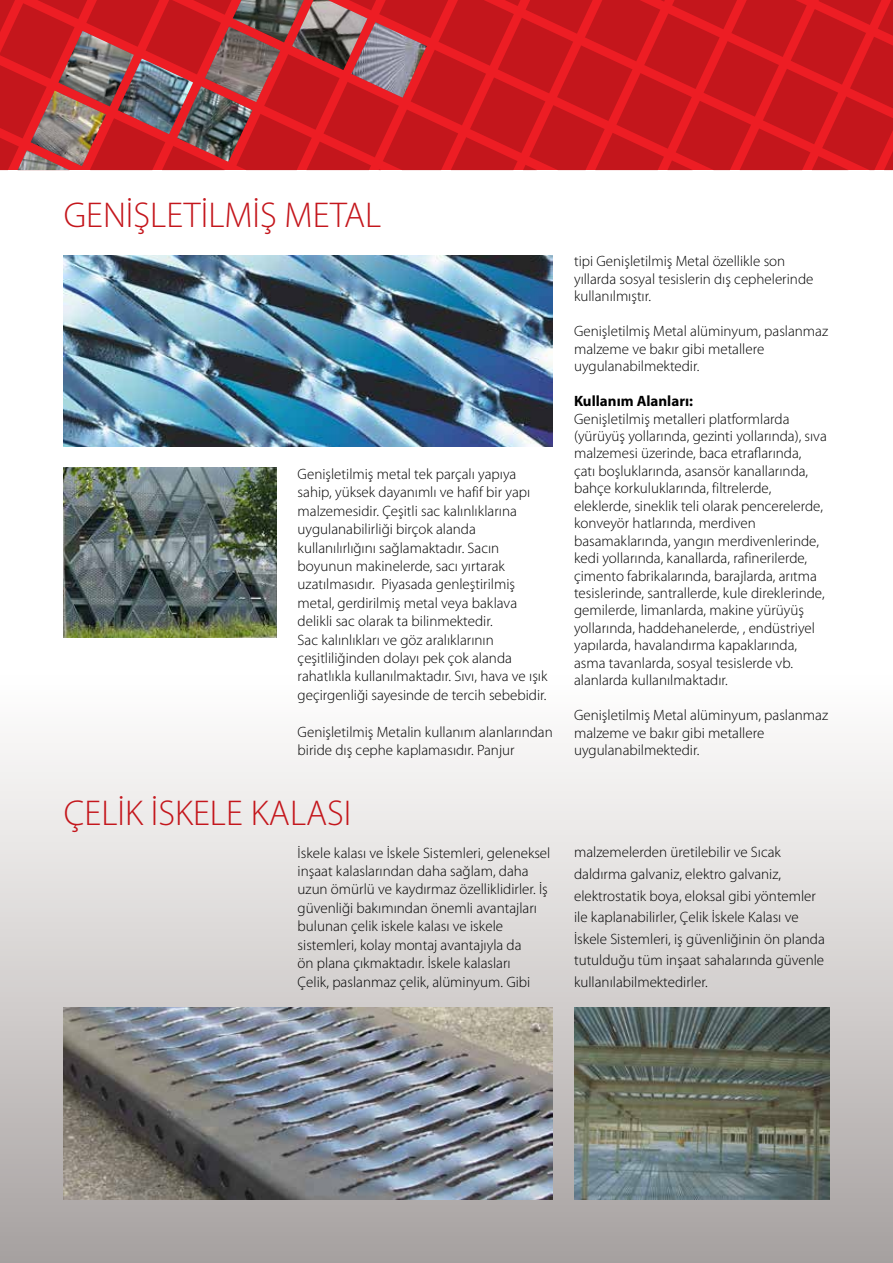
<style>
.page{position:relative;width:893px;height:1263px;background:#fff}
.page>*{position:absolute;margin:0;border:0;box-sizing:border-box;transform-origin:0 0}
.t1{font:300 36px "Myriad Pro";color:#c4161c}
.t2{font:300 15px/17.4px "Myriad Pro";color:#000}
.t3{font:700 15px "Myriad Pro";color:#000}
</style>
<div class="page">
<div style="left:0;top:668px;width:893px;height:595px;background:linear-gradient(to bottom,#fff,#a8a2a1)"></div>
<svg style="left:0;top:0;width:892px;height:170px"></svg>
<img style="left:574px;top:1008px;width:255px;height:191px">
<img style="left:64px;top:1008px;width:489px;height:191px">
<hr style="left:892px;top:0;width:1px;height:1263px;background:#b1acab">
<img style="left:64px;top:255px;width:489px;height:191px">
<img style="left:64px;top:468px;width:212px;height:170px">
<h1 class="t1" style="left:64px;top:193px;width:319px">GENİŞLETİLMİŞ METAL</h1>
<p class="t2" style="left:298px;top:465px;width:251px;line-height:18.5px">Genişletilmiş metal tek parçalı yapıya sahip, yüksek dayanımlı ve hafif bir yapı malzemesidir. Çeşitli sac kalınlıklarına uygulanabilirliği birçok alanda kullanılırlığını sağlamaktadır. Sacın boyunun makinelerde, sacı yırtarak uzatılmasıdır. Piyasada genleştirilmiş metal, gerdirilmiş metal veya baklava delikli sac olarak ta bilinmektedir.<br>Sac kalınlıkları ve göz aralıklarının çeşitliliğinden dolayı pek çok alanda rahatlıkla kullanılmaktadır. Sıvı, hava ve ışık geçirgenliği sayesinde de tercih sebebidir.</p>
<p class="t2" style="left:298px;top:722px;width:257px;line-height:18.5px">Genişletilmiş Metalin kullanım alanlarından biride dış cephe kaplamasıdır. Panjur</p>
<h1 class="t1" style="left:64px;top:791px;width:289px">ÇELİK İSKELE KALASI</h1>
<p class="t2" style="left:574px;top:253px;width:241px">tipi Genişletilmiş Metal özellikle son yıllarda sosyal tesislerin dış cephelerinde kullanılmıştır.</p>
<p class="t2" style="left:574px;top:322px;width:256px">Genişletilmiş Metal alüminyum, paslanmaz malzeme ve bakır gibi metallere uygulanabilmektedir.</p>
<p class="t3" style="left:574px;top:391px;width:121px">Kullanım Alanları:</p>
<p class="t2" style="left:574px;top:410px;width:254px">Genişletilmiş metalleri platformlarda (yürüyüş yollarında, gezinti yollarında), sıva malzemesi üzerinde, baca etraflarında,<br>çatı boşluklarında, asansör kanallarında, bahçe korkuluklarında, filtrelerde, eleklerde, sineklik teli olarak pencerelerde, konveyör hatlarında, merdiven basamaklarında, yangın merdivenlerinde, kedi yollarında, kanallarda, rafinerilerde, çimento fabrikalarında, barajlarda, arıtma tesislerinde, santrallerde, kule direklerinde, gemilerde, limanlarda, makine yürüyüş yollarında, haddehanelerde, , endüstriyel yapılarda, havalandırma kapaklarında, asma tavanlarda, sosyal tesislerde vb. alanlarda kullanılmaktadır.</p>
<p class="t2" style="left:574px;top:706px;width:256px">Genişletilmiş Metal alüminyum, paslanmaz malzeme ve bakır gibi metallere uygulanabilmektedir.</p>
<p class="t2" style="left:298px;top:843px;width:254px;line-height:18.5px">İskele kalası ve İskele Sistemleri, geleneksel inşaat kalaslarından daha sağlam, daha uzun ömürlü ve kaydırmaz özelliklidirler. İş güvenliği bakımından önemli avantajları bulunan çelik iskele kalası ve iskele sistemleri, kolay montaj avantajıyla da<br>ön plana çıkmaktadır. İskele kalasları<br>Çelik, paslanmaz çelik, alüminyum. Gibi</p>
<p class="t2" style="left:574px;top:842px;width:252px;line-height:21.5px">malzemelerden üretilebilir ve Sıcak daldırma galvaniz, elektro galvaniz, elektrostatik boya, eloksal gibi yöntemler ile kaplanabilirler, Çelik İskele Kalası ve İskele Sistemleri, iş güvenliğinin ön planda tutulduğu tüm inşaat sahalarında güvenle kullanılabilmektedirler.</p>
</div>
